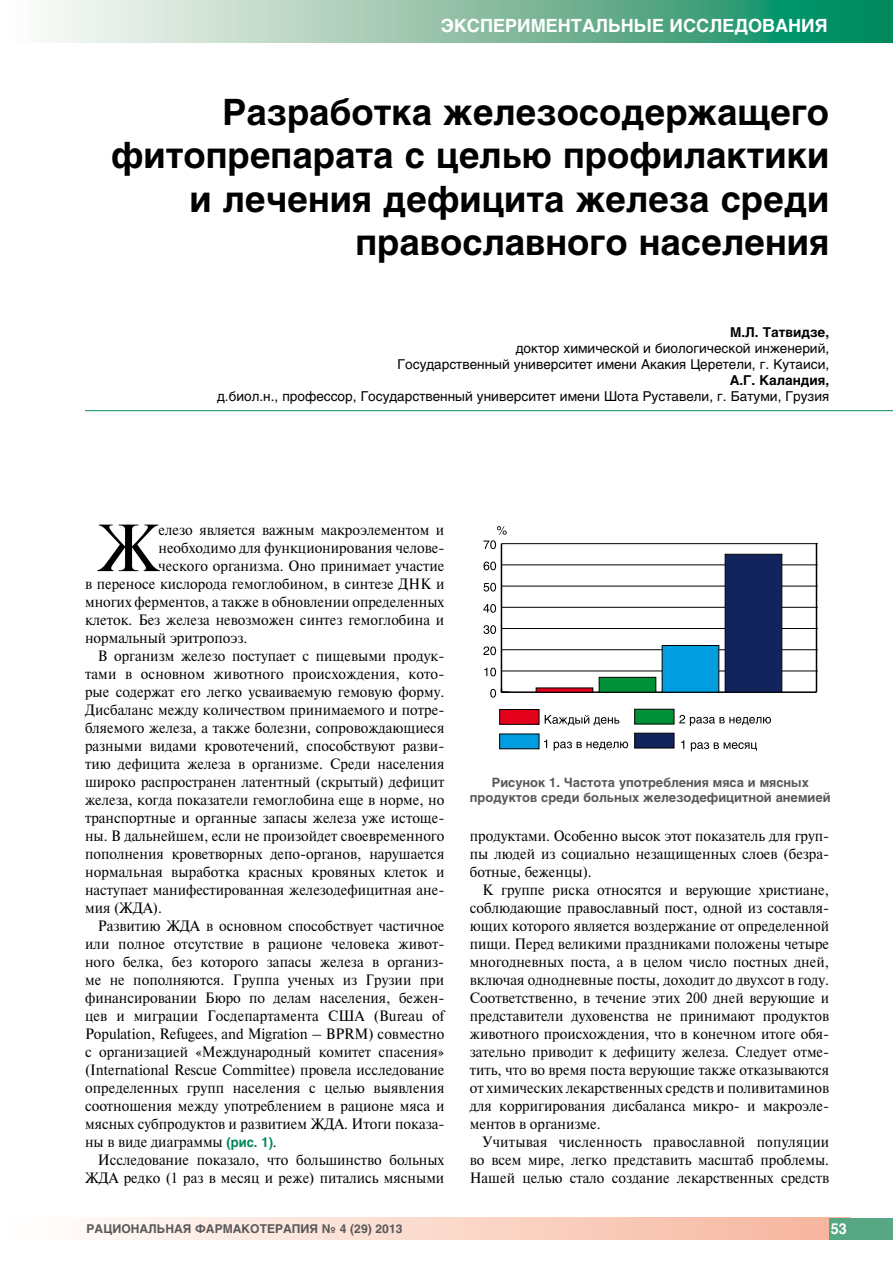
<style>
.page{position:relative;width:893px;height:1263px;background:#fff}
.page>*{position:absolute;margin:0;border:0;box-sizing:border-box;transform-origin:0 0}
.t1{font:66.45px "Newton C";color:#000;scale:.95 1}
.t2{font:700 36px/43.5px "Helios";color:#000;text-align:right}
.t3{font:700 18px "Helios";color:#fff}
.t4{font:15px/18px "Newton C";color:#000;text-align:justify;scale:.95 1}
.t5{font:700 15px "Helios";color:#fff;scale:.95 1}
.t6{font:13.5px/16.2px "Helios";color:#000;text-align:right}
.t7{font:700 13.5px "Helios";color:#000}
.t8{font:700 12.75px/15.3px "Helios";color:#58585a;text-align:center}
.t9{font:700 12px "Helios";color:#58585a}
.s1{font-family:"Helios";font-weight:700;font-size:13.5px;color:#008657}
</style>
<div class="page">
<svg style="left:54px;top:0;width:839px;height:43px;background:#82bea5"></svg>
<div style="left:0;top:1218px;width:850px;height:21px;background:linear-gradient(to right,#fff,#f6b59c)"></div>
<div style="left:829px;top:1218px;width:64px;height:21px;background:#57a684"></div>
<hr style="left:85px;top:410px;width:808px;height:1px;background:#008657">
<hr style="left:501px;top:691px;width:315px;height:2px;background:#000">
<hr style="left:816px;top:543px;width:1px;height:149px;background:#000">
<svg style="left:484px;top:668px;width:12px;height:8px"></svg>
<svg style="left:483px;top:646px;width:13px;height:9px"></svg>
<svg style="left:483px;top:625px;width:13px;height:9px"></svg>
<svg style="left:483px;top:604px;width:13px;height:9px"></svg>
<svg style="left:483px;top:583px;width:13px;height:8px"></svg>
<svg style="left:483px;top:562px;width:13px;height:8px"></svg>
<hr style="left:501px;top:544px;width:1px;height:148px;background:#000">
<svg style="left:490px;top:688px;width:19px;height:10px"></svg>
<hr style="left:501px;top:671px;width:317px;height:1px;background:#000">
<hr style="left:501px;top:649px;width:317px;height:1px;background:#000">
<hr style="left:501px;top:628px;width:317px;height:1px;background:#000">
<hr style="left:501px;top:607px;width:317px;height:1px;background:#000">
<hr style="left:501px;top:586px;width:317px;height:1px;background:#000">
<hr style="left:501px;top:565px;width:317px;height:1px;background:#000">
<hr style="left:501px;top:543px;width:317px;height:1px;background:#000">
<div style="left:634px;top:733px;width:40px;height:15px;background:#13235b;border:1px solid #000"></div>
<div style="left:725px;top:554px;width:57px;height:138px;background:#13235b;border:1px solid #000"></div>
<div style="left:500px;top:734px;width:39px;height:15px;background:#009ee0"></div>
<div style="left:662px;top:645px;width:57px;height:47px;background:#009ee0"></div>
<div style="left:634px;top:709px;width:40px;height:15px;background:#009037;border:1px solid #000"></div>
<div style="left:599px;top:677px;width:57px;height:15px;background:#009037;border:1px solid #000"></div>
<div style="left:499px;top:709px;width:40px;height:16px;background:#e2001a;border:1px solid #000"></div>
<svg style="left:536px;top:687px;width:57px;height:5px"></svg>
<svg style="left:681px;top:740px;width:3px;height:9px"></svg>
<svg style="left:691px;top:742px;width:66px;height:9px"></svg>
<svg style="left:544px;top:739px;width:3px;height:9px"></svg>
<svg style="left:554px;top:741px;width:74px;height:10px"></svg>
<svg style="left:679px;top:715px;width:92px;height:11px"></svg>
<svg style="left:545px;top:715px;width:74px;height:10px"></svg>
<svg style="left:483px;top:526px;width:24px;height:23px"></svg>
<p class="t3" style="left:441px;top:15px;width:388px">ЭКСПЕРИМЕНТАЛЬНЫЕ ИССЛЕДОВАНИЯ</p>
<h2 class="t2" style="left:111px;top:90px;width:720px">Разработка железосодержащего фитопрепарата с целью профилактики и лечения дефицита железа среди православного населения</h2>
<p class="t7" style="left:730px;top:324px;width:101px">М.Л. Татвидзе,</p>
<p class="t6" style="left:398px;top:340px;width:433px">доктор химической и биологической инженерий,<br>Государственный университет имени Акакия Церетели, г. Кутаиси,</p>
<p class="t7" style="left:730px;top:373px;width:101px">А.Г. Каландия,</p>
<p class="t6" style="left:217px;top:388px;width:613px">д.биол.н., профессор, Государственный университет имени Шота Руставели, г. Батуми, Грузия</p>
<h1 class="t1" style="left:98px;top:512px;width:65px">Ж</h1>
<p class="t4" style="left:159px;top:521px;width:302px">елезо является важным макроэлементом и</p>
<p class="t4" style="left:159px;top:539px;width:302px">необходимо для функционирования челове-</p>
<p class="t4" style="left:159px;top:557px;width:302px">ческого организма. Оно принимает участие</p>
<p class="t4" style="left:85px;top:575px;width:380px">в переносе кислорода гемоглобином, в синтезе ДНК и</p>
<p class="t4" style="left:85px;top:593px;width:380px">многих ферментов, а также в обновлении определенных</p>
<p class="t4" style="left:85px;top:611px;width:380px">клеток. Без железа невозможен синтез гемоглобина и</p>
<p class="t4" style="left:85px;top:629px;width:172px">нормальный эритропоэз.</p>
<p class="t4" style="left:98px;top:647px;width:366px">В организм железо поступает с пищевыми продук-</p>
<p class="t4" style="left:85px;top:665px;width:380px">тами в основном животного происхождения, кото-</p>
<p class="t4" style="left:85px;top:683px;width:380px">рые содержат его легко усваиваемую гемовую форму.</p>
<p class="t4" style="left:85px;top:701px;width:380px">Дисбаланс между количеством принимаемого и потре-</p>
<p class="t4" style="left:85px;top:719px;width:380px">бляемого железа, а также болезни, сопровождающиеся</p>
<p class="t4" style="left:85px;top:737px;width:380px">разными видами кровотечений, способствуют разви-</p>
<p class="t4" style="left:85px;top:755px;width:380px">тию дефицита железа в организме. Среди населения</p>
<p class="t4" style="left:85px;top:773px;width:380px">широко распространен латентный (скрытый) дефицит</p>
<p class="t4" style="left:85px;top:791px;width:380px">железа, когда показатели гемоглобина еще в норме, но</p>
<p class="t4" style="left:85px;top:809px;width:380px">транспортные и органные запасы железа уже истоще-</p>
<p class="t4" style="left:85px;top:827px;width:380px">ны. В дальнейшем, если не произойдет своевременного</p>
<p class="t4" style="left:85px;top:845px;width:380px">пополнения кроветворных депо-органов, нарушается</p>
<p class="t4" style="left:85px;top:863px;width:380px">нормальная выработка красных кровяных клеток и</p>
<p class="t4" style="left:85px;top:881px;width:380px">наступает манифестированная железодефицитная ане-</p>
<p class="t4" style="left:85px;top:899px;width:82px">мия (ЖДА).</p>
<p class="t4" style="left:98px;top:917px;width:366px">Развитию ЖДА в основном способствует частичное</p>
<p class="t4" style="left:85px;top:935px;width:380px">или полное отсутствие в рационе человека живот-</p>
<p class="t4" style="left:85px;top:953px;width:380px">ного белка, без которого запасы железа в организ-</p>
<p class="t4" style="left:85px;top:971px;width:380px">ме не пополняются. Группа ученых из Грузии при</p>
<p class="t4" style="left:85px;top:989px;width:380px">финансировании Бюро по делам населения, бежен-</p>
<p class="t4" style="left:85px;top:1007px;width:380px">цев и миграции Госдепартамента США (Bureau of</p>
<p class="t4" style="left:85px;top:1025px;width:380px">Population, Refugees, and Migration – BPRM) совместно</p>
<p class="t4" style="left:85px;top:1043px;width:380px">с организацией «Международный комитет спасения»</p>
<p class="t4" style="left:85px;top:1061px;width:380px">(International Rescue Committee) провела исследование</p>
<p class="t4" style="left:85px;top:1079px;width:380px">определенных групп населения с целью выявления</p>
<p class="t4" style="left:85px;top:1097px;width:380px">соотношения между употреблением в рационе мяса и</p>
<p class="t4" style="left:85px;top:1115px;width:380px">мясных субпродуктов и развитием ЖДА. Итоги показа-</p>
<p class="t4" style="left:85px;top:1133px;width:203px">ны в виде диаграммы <span class="s1">(рис. 1)</span>.</p>
<p class="t4" style="left:98px;top:1151px;width:366px">Исследование показало, что большинство больных</p>
<p class="t4" style="left:85px;top:1169px;width:380px">ЖДА редко (1 раз в месяц и реже) питались мясными</p>
<p class="t8" style="left:470px;top:775px;width:362px">Рисунок 1. Частота употребления мяса и мясных продуктов среди больных железодефицитной анемией</p>
<p class="t4" style="left:470px;top:827px;width:380px">продуктами. Особенно высок этот показатель для груп&shy;пы людей из социально незащищенных слоев (безра&shy;ботные, беженцы).</p>
<p class="t4" style="left:470px;top:881px;width:380px;text-indent:13px">К группе риска относятся и верующие христиане, соблюдающие православный пост, одной из составля&shy;ющих которого является воздержание от определенной пищи. Перед великими праздниками положены четыре многодневных поста, а в целом число постных дней, включая однодневные посты, доходит до двухсот в году.<br>Соответственно, в течение этих 200 дней верующие и представители духовенства не принимают продуктов животного происхождения, что в конечном итоге обя&shy;зательно приводит к дефициту железа. Следует отме&shy;тить, что во время поста верующие также отказываются от химических лекарственных средств и поливитаминов для корригирования дисбаланса микро- и макроэле&shy;ментов в организме.</p>
<p class="t4" style="left:470px;top:1133px;width:380px;text-indent:13px">Учитывая численность православной популяции во всем мире, легко представить масштаб проблемы.<br>Нашей целью стало создание лекарственных средств</p>
<p class="t9" style="left:87px;top:1222px;width:317px">РАЦИОНАЛЬНАЯ ФАРМАКОТЕРАПИЯ № 4 (29) 2013</p>
<p class="t5" style="left:831px;top:1220px;width:18px">53</p>
</div>
